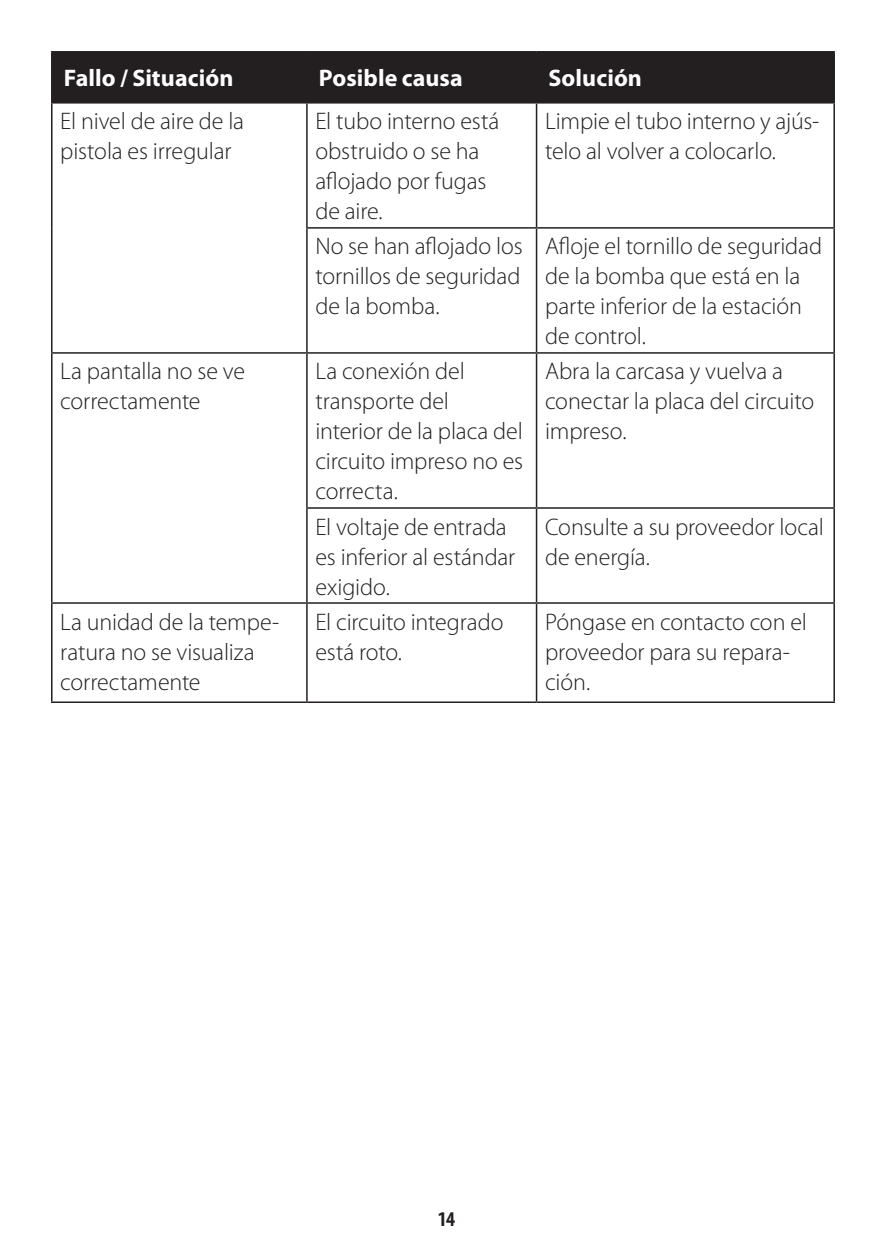
<style>
.page{position:relative;width:893px;height:1259px;background:#fff}
.page>*{position:absolute;margin:0;border:0;box-sizing:border-box;transform-origin:0 0}
.t1{font:300 24px/30px "Myriad Pro";letter-spacing:-.005em;color:#231f20}
.Normal_-_Blanco{font:700 24px "Myriad Pro";letter-spacing:.005em;color:#fff}
.t2{font:700 condensed 21px "Myriad Pro";color:#231f20}
</style>
<div class="page">
<div style="left:53px;top:53px;width:780px;height:49px;background:#231f20"></div>
<hr style="left:51px;top:51px;width:256px;height:2px;background:#231f20">
<hr style="left:51px;top:53px;width:2px;height:49px;background:#231f20">
<hr style="left:307px;top:51px;width:229px;height:2px;background:#231f20">
<hr style="left:306px;top:53px;width:2px;height:49px;background:#231f20">
<hr style="left:536px;top:51px;width:299px;height:2px;background:#231f20">
<hr style="left:536px;top:53px;width:1px;height:49px;background:#231f20">
<hr style="left:833px;top:53px;width:2px;height:49px;background:#231f20">
<hr style="left:51px;top:102px;width:256px;height:2px;background:#231f20">
<hr style="left:307px;top:102px;width:229px;height:2px;background:#231f20">
<hr style="left:536px;top:102px;width:299px;height:2px;background:#231f20">
<hr style="left:51px;top:104px;width:2px;height:124px;background:#231f20">
<hr style="left:51px;top:228px;width:2px;height:124px;background:#231f20">
<hr style="left:306px;top:104px;width:2px;height:123px;background:#231f20">
<hr style="left:536px;top:104px;width:1px;height:123px;background:#231f20">
<hr style="left:833px;top:104px;width:2px;height:123px;background:#231f20">
<hr style="left:306px;top:227px;width:230px;height:2px;background:#231f20">
<hr style="left:306px;top:229px;width:2px;height:123px;background:#231f20">
<hr style="left:536px;top:227px;width:299px;height:2px;background:#231f20">
<hr style="left:536px;top:229px;width:1px;height:123px;background:#231f20">
<hr style="left:833px;top:229px;width:2px;height:123px;background:#231f20">
<hr style="left:51px;top:352px;width:256px;height:2px;background:#231f20">
<hr style="left:51px;top:354px;width:2px;height:154px;background:#231f20">
<hr style="left:51px;top:508px;width:2px;height:94px;background:#231f20">
<hr style="left:307px;top:352px;width:229px;height:2px;background:#231f20">
<hr style="left:306px;top:354px;width:2px;height:153px;background:#231f20">
<hr style="left:536px;top:352px;width:299px;height:2px;background:#231f20">
<hr style="left:536px;top:354px;width:1px;height:153px;background:#231f20">
<hr style="left:833px;top:354px;width:2px;height:153px;background:#231f20">
<hr style="left:306px;top:507px;width:230px;height:2px;background:#231f20">
<hr style="left:306px;top:509px;width:2px;height:93px;background:#231f20">
<hr style="left:536px;top:507px;width:299px;height:2px;background:#231f20">
<hr style="left:536px;top:509px;width:1px;height:93px;background:#231f20">
<hr style="left:833px;top:509px;width:2px;height:93px;background:#231f20">
<hr style="left:51px;top:602px;width:256px;height:2px;background:#231f20">
<hr style="left:51px;top:604px;width:2px;height:97px;background:#231f20">
<hr style="left:307px;top:602px;width:229px;height:2px;background:#231f20">
<hr style="left:306px;top:604px;width:2px;height:97px;background:#231f20">
<hr style="left:536px;top:602px;width:299px;height:2px;background:#231f20">
<hr style="left:536px;top:604px;width:1px;height:97px;background:#231f20">
<hr style="left:833px;top:604px;width:2px;height:97px;background:#231f20">
<hr style="left:51px;top:701px;width:256px;height:2px;background:#231f20">
<hr style="left:307px;top:701px;width:229px;height:2px;background:#231f20">
<hr style="left:536px;top:701px;width:299px;height:2px;background:#231f20">
<p class="Normal_-_Blanco" style="left:64px;top:65px;width:171px">Fallo / Situación</p>
<p class="Normal_-_Blanco" style="left:319px;top:65px;width:145px">Posible causa</p>
<p class="Normal_-_Blanco" style="left:548px;top:65px;width:95px">Solución</p>
<p class="t1" style="left:60px;top:107px;width:185px">El nivel de aire de la pistola es irregular</p>
<p class="t1" style="left:315px;top:107px;width:185px">El tubo interno está obstruido o se ha aflojado por fugas de aire.</p>
<p class="t1" style="left:545px;top:107px;width:276px">Limpie el tubo interno y ajús&shy;telo al volver a colocarlo.</p>
<p class="t1" style="left:315px;top:232px;width:209px;text-align:justify">No se han aflojado los tornillos de seguridad de la bomba.</p>
<p class="t1" style="left:545px;top:232px;width:279px">Afloje el tornillo de seguridad de la bomba que está en la parte inferior de la estación de control.</p>
<p class="t1" style="left:60px;top:357px;width:186px">La pantalla no se ve correctamente</p>
<p class="t1" style="left:315px;top:357px;width:209px">La conexión del transporte del<br>interior de la placa del circuito impreso no es correcta.</p>
<p class="t1" style="left:545px;top:357px;width:271px">Abra la carcasa y vuelva a conectar la placa del circuito impreso.</p>
<p class="t1" style="left:315px;top:512px;width:201px">El voltaje de entrada es inferior al estándar exigido.</p>
<p class="t1" style="left:545px;top:512px;width:280px">Consulte a su proveedor local de energía.</p>
<p class="t1" style="left:60px;top:607px;width:221px">La unidad de la tempe&shy;ratura no se visualiza correctamente</p>
<p class="t1" style="left:315px;top:607px;width:190px">El circuito integrado está roto.</p>
<p class="t1" style="left:545px;top:607px;width:263px">Póngase en contacto con el proveedor para su repara&shy;ción.</p>
<p class="t2" style="left:438px;top:1206px;width:19px">14</p>
</div>
